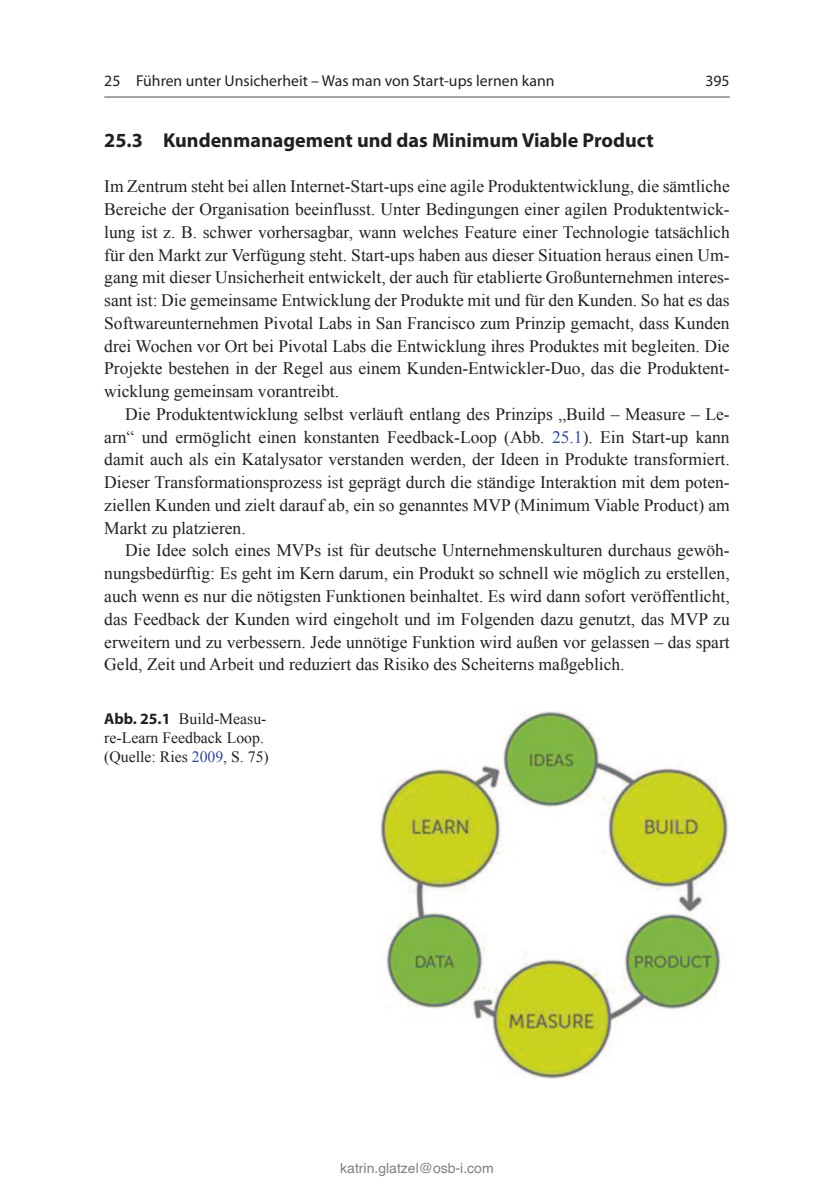
<style>
.page{position:relative;width:834px;height:1191px;background:#fff}
.page>*{position:absolute;margin:0;border:0;box-sizing:border-box;transform-origin:0 0}
.t1{font:700 20.12px "Myriad Pro";color:#231f20}
.t2{font:17.5px/22.8px "Times New Roman PSMT2";color:#231f20;text-align:justify}
.t3{font:17.5px/22.8px "Times New Roman";color:#231f20;text-align:justify}
.t4{font:15.75px "Myriad Pro Regular 2";color:#231f20}
.t5{font:15.75px "Times New Roman";color:#231f20}
.t6{font:15.75px "Times New Roman PSMT2";color:#231f20}
.t7{font:15.75px "Myriad Pro";color:#231f20}
.t8{font:14px "Helvetica";color:#808080}
.s1{font-family:"Times New Roman"}
.s2{font-family:"Times New Roman";color:#324a97}
.s3{font-family:"Myriad Pro";font-weight:700}
.s4{color:#324a97}
</style>
<div class="page">
<hr style="left:104px;top:96px;width:625px;height:2px;background:#949699">
<img style="left:381px;top:711px;width:347px;height:367px">
<p class="t4" style="left:104px;top:71px;width:451px">25 Führen unter Unsicherheit – Was man von Start-ups lernen kann</p>
<p class="t7" style="left:705px;top:71px;width:26px">395</p>
<p class="t1" style="left:104px;top:127px;width:551px">25.3 Kundenmanagement und das Minimum Viable Product</p>
<p class="t3" style="left:104px;top:175px;width:627px">Im Zentrum steht bei allen Internet-Start-ups eine agile Produktentwicklung, die sämtliche Bereiche der Organisation beeinflusst. Unter Bedingungen einer agilen Produktentwick&shy;lung ist z. B. schwer vorhersagbar, wann welches Feature einer Technologie tatsächlich</p>
<p class="t2" style="left:104px;top:243px;width:627px">für den Markt zur Verfügung steht. Start-ups haben aus dieser Situation heraus einen Um&shy;gang mit dieser Unsicherheit entwickelt, der auch für etablierte Großunternehmen interes&shy;sant ist: Die gemeinsame Entwicklung der Produkte mit und für den Kunden. So hat es das Softwareunternehmen Pivotal Labs in San Francisco zum Prinzip gemacht, dass Kunden drei Wochen vor Ort bei Pivotal Labs die Entwicklung ihres Produktes mit begleiten. Die Projekte bestehen in der Regel aus einem Kunden-Entwickler-Duo, das die Produktent<span class="s1">-</span></p>
<p class="t3" style="left:104px;top:380px;width:236px">wicklung gemeinsam vorantreibt.</p>
<p class="t2" style="left:104px;top:402px;width:627px;text-align:right">Die Produktentwicklung selbst verläuft entlang des Prinzips „Build – Measure – Le&shy;arn“ und ermöglicht einen konstanten Feedback-Loop (Abb. <span class="s2">25.1</span>). Ein Start-up kann</p>
<p class="t3" style="left:104px;top:448px;width:627px">damit auch als ein Katalysator verstanden werden, der Ideen in Produkte transformiert.<br>Dieser Transformationsprozess ist geprägt durch die ständige Interaktion mit dem poten-</p>
<p class="t2" style="left:104px;top:493px;width:627px">ziellen Kunden und zielt darauf ab, ein so genanntes MVP (Minimum Viable Product) am</p>
<p class="t3" style="left:104px;top:516px;width:143px">Markt zu platzieren.</p>
<p class="t2" style="left:104px;top:539px;width:627px;text-indent:21px">Die Idee solch eines MVPs ist für deutsche Unternehmenskulturen durchaus gewöh&shy;nungsbedürftig: Es geht im Kern darum, ein Produkt so schnell wie möglich zu erstellen, auch wenn es nur die nötigsten Funktionen beinhaltet. Es wird dann sofort veröffentlicht, das Feedback der Kunden wird eingeholt und im Folgenden dazu genutzt, das MVP zu erweitern und zu verbessern. Jede unnötige Funktion wird außen vor gelassen – das spart</p>
<p class="t3" style="left:104px;top:653px;width:522px">Geld, Zeit und Arbeit und reduziert das Risiko des Scheiterns maßgeblich.</p>
<p class="t5" style="left:104px;top:708px;width:164px"><span class="s3">Abb. 25.1</span> Build-Measu-</p>
<p class="t6" style="left:104px;top:727px;width:161px">re-Learn Feedback Loop.</p>
<p class="t5" style="left:104px;top:746px;width:166px">(Quelle: Ries <span class="s4">2009</span>, S. 75)</p>
<p class="t8" style="left:340px;top:1160px;width:155px">katrin.glatzel@osb-i.com</p>
</div>
